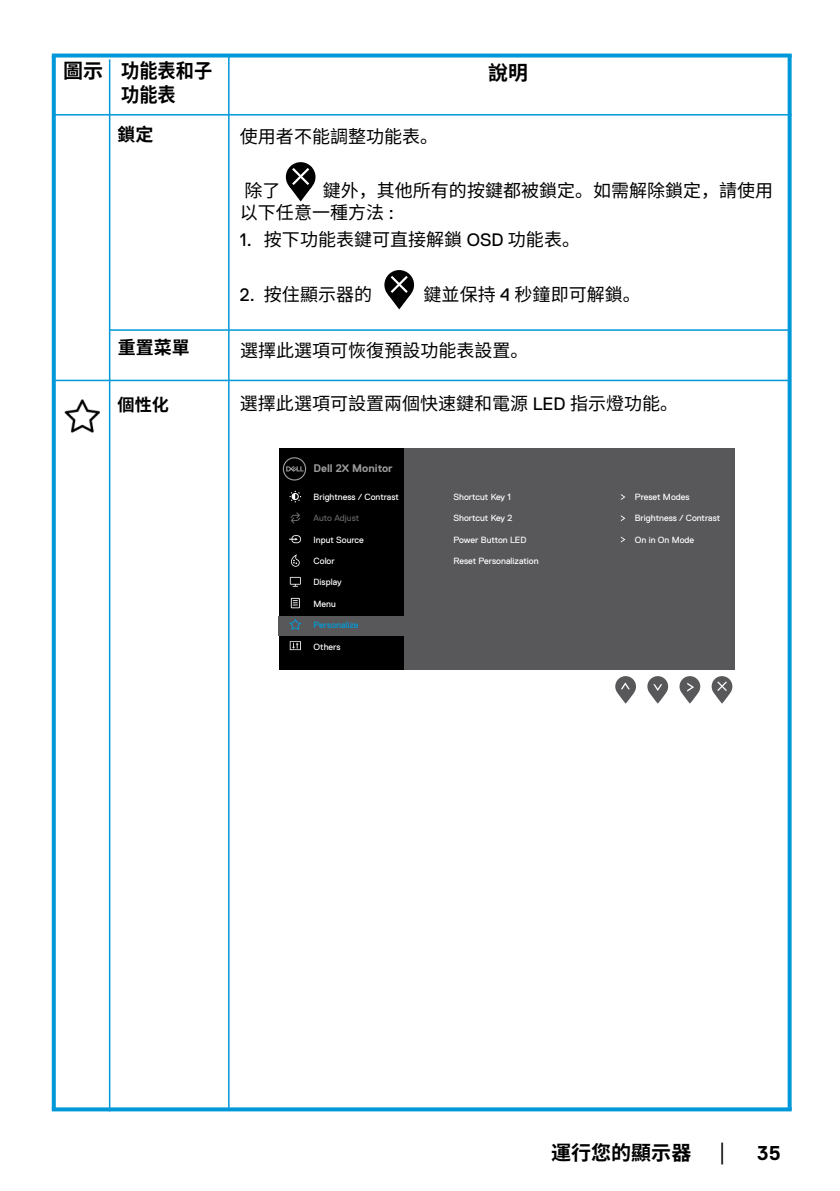
<style>
.page{position:relative;width:840px;height:1191px;background:#fff}
.page>*{position:absolute;margin:0;border:0;box-sizing:border-box;transform-origin:0 0}
.t1{font:700 20px/24px "Noto Sans Hans";color:#000}
.t2{font:700 20px "Dell Replica";color:#000}
.t3{font:18px/21.6px "Noto Sans Hans";color:#000}
.t4{font:700 18px "Noto Sans Hans";color:#000}
.t5{font:18px "Arial";color:#000}
.t6{font:700 17.2px "Noto Sans Hans";color:#000}
.t7{font:700 11px "Dell Replica";color:#9b9b9b}
.t8{font:9px "Dell Replica";color:#fff}
.t9{font:9px "Dell Replica";color:#009edb}
.t10{font:9px "Dell Replica";color:#646464}
.s1{font-family:"Dell Replica"}
</style>
<div class="page">
<hr style="left:54px;top:114px;width:737px;height:2px;background:#0098d9">
<hr style="left:54px;top:380px;width:734px;height:1px;background:#0098d9">
<hr style="left:109px;top:59px;width:1px;height:1052px;background:#0098d9">
<hr style="left:228px;top:57px;width:1px;height:1053px;background:#0098d9">
<img style="left:64px;top:399px;width:36px;height:34px">
<hr style="left:109px;top:329px;width:679px;height:2px;background:#0098d9">
<svg style="left:787px;top:58px;width:4px;height:1049px;background:#27a7de"></svg>
<svg style="left:52px;top:58px;width:4px;height:1049px;background:#0c9cda"></svg>
<svg style="left:52px;top:54px;width:739px;height:4px;background:#1da3dd"></svg>
<svg style="left:52px;top:1107px;width:739px;height:4px;background:#19a2dc"></svg>
<svg style="left:679px;top:676px;width:20px;height:27px"></svg>
<svg style="left:711px;top:676px;width:21px;height:27px"></svg>
<svg style="left:647px;top:676px;width:20px;height:27px"></svg>
<svg style="left:615px;top:676px;width:20px;height:27px"></svg>
<div style="left:278px;top:448px;width:456px;height:221px;background:#58585b"></div>
<div style="left:278px;top:448px;width:125px;height:221px;background:#000"></div>
<div style="left:278px;top:616px;width:125px;height:19px;background:#58585b"></div>
<svg style="left:283px;top:457px;width:23px;height:23px"></svg>
<svg style="left:289px;top:491px;width:12px;height:11px"></svg>
<svg style="left:290px;top:512px;width:10px;height:11px"></svg>
<svg style="left:291px;top:554px;width:8px;height:12px"></svg>
<svg style="left:290px;top:577px;width:10px;height:9px"></svg>
<svg style="left:291px;top:598px;width:8px;height:10px"></svg>
<svg style="left:289px;top:619px;width:12px;height:11px"></svg>
<svg style="left:289px;top:641px;width:12px;height:9px"></svg>
<svg style="left:289px;top:535px;width:11px;height:8px"></svg>
<svg style="left:620px;top:494px;width:5px;height:6px"></svg>
<svg style="left:620px;top:515px;width:5px;height:6px"></svg>
<svg style="left:620px;top:536px;width:5px;height:6px"></svg>
<svg style="left:286px;top:162px;width:29px;height:39px"></svg>
<svg style="left:384px;top:270px;width:30px;height:39px"></svg>
<h1 class="t1" style="left:121px;top:59px;width:92px;text-indent:-58px">圖示 功能表和子功能表</h1>
<h1 class="t1" style="left:488px;top:61px;width:41px">說明</h1>
<h2 class="t4" style="left:117px;top:125px;width:37px">鎖定</h2>
<h2 class="t3" style="left:240px;top:126px;width:199px">使用者不能調整功能表。</h2>
<h2 class="t3" style="left:244px;top:180px;width:37px">除了</h2>
<h2 class="t3" style="left:240px;top:180px;width:534px;text-indent:83px">鍵外，其他所有的按鍵都被鎖定。如需解除鎖定，請使用以下任意一種方法 <span class="s1">:</span></h2>
<h2 class="t3" style="left:240px;top:229px;width:341px"><span class="s1">1.</span> 按下功能表鍵可直接解鎖 <span class="s1">OSD</span> 功能表。</h2>
<h2 class="t3" style="left:240px;top:284px;width:133px"><span class="s1">2.</span> 按住顯示器的</h2>
<h2 class="t3" style="left:423px;top:284px;width:218px">鍵並保持 <span class="s1">4</span> 秒鐘即可解鎖。</h2>
<h2 class="t4" style="left:118px;top:337px;width:73px">重置菜單</h2>
<h2 class="t3" style="left:240px;top:340px;width:289px">選擇此選項可恢復預設功能表設置。</h2>
<h3 class="t6" style="left:117px;top:394px;width:53px">個性化</h3>
<h2 class="t3" style="left:240px;top:393px;width:439px">選擇此選項可設置兩個快速鍵和電源 <span class="s1">LED</span> 指示燈功能。</h2>
<p class="t7" style="left:313px;top:462px;width:81px">Dell 2X Monitor</p>
<p class="t8" style="left:313px;top:492px;width:87px">Brightness / Contrast</p>
<p class="t10" style="left:313px;top:513px;width:47px">Auto Adjust</p>
<p class="t8" style="left:313px;top:534px;width:52px">Input Source</p>
<p class="t8" style="left:313px;top:556px;width:23px">Color</p>
<p class="t8" style="left:313px;top:577px;width:29px">Display</p>
<p class="t8" style="left:313px;top:598px;width:24px">Menu</p>
<p class="t9" style="left:313px;top:620px;width:46px">Personalize</p>
<p class="t8" style="left:313px;top:641px;width:29px">Others</p>
<p class="t8" style="left:453px;top:492px;width:59px">Shortcut Key 1</p>
<p class="t8" style="left:453px;top:513px;width:61px">Shortcut Key 2</p>
<p class="t8" style="left:453px;top:534px;width:74px">Power Button LED</p>
<p class="t8" style="left:453px;top:556px;width:87px">Reset Personalization</p>
<p class="t8" style="left:634px;top:492px;width:56px">Preset Modes</p>
<p class="t8" style="left:634px;top:513px;width:87px">Brightness / Contrast</p>
<p class="t8" style="left:634px;top:534px;width:61px">On in On Mode</p>
<h1 class="t1" style="left:551px;top:1141px;width:141px">運行您的顯示器</h1>
<h2 class="t5" style="left:717px;top:1140px;width:13px">│</h2>
<h1 class="t2" style="left:756px;top:1142px;width:25px">35</h1>
</div>
